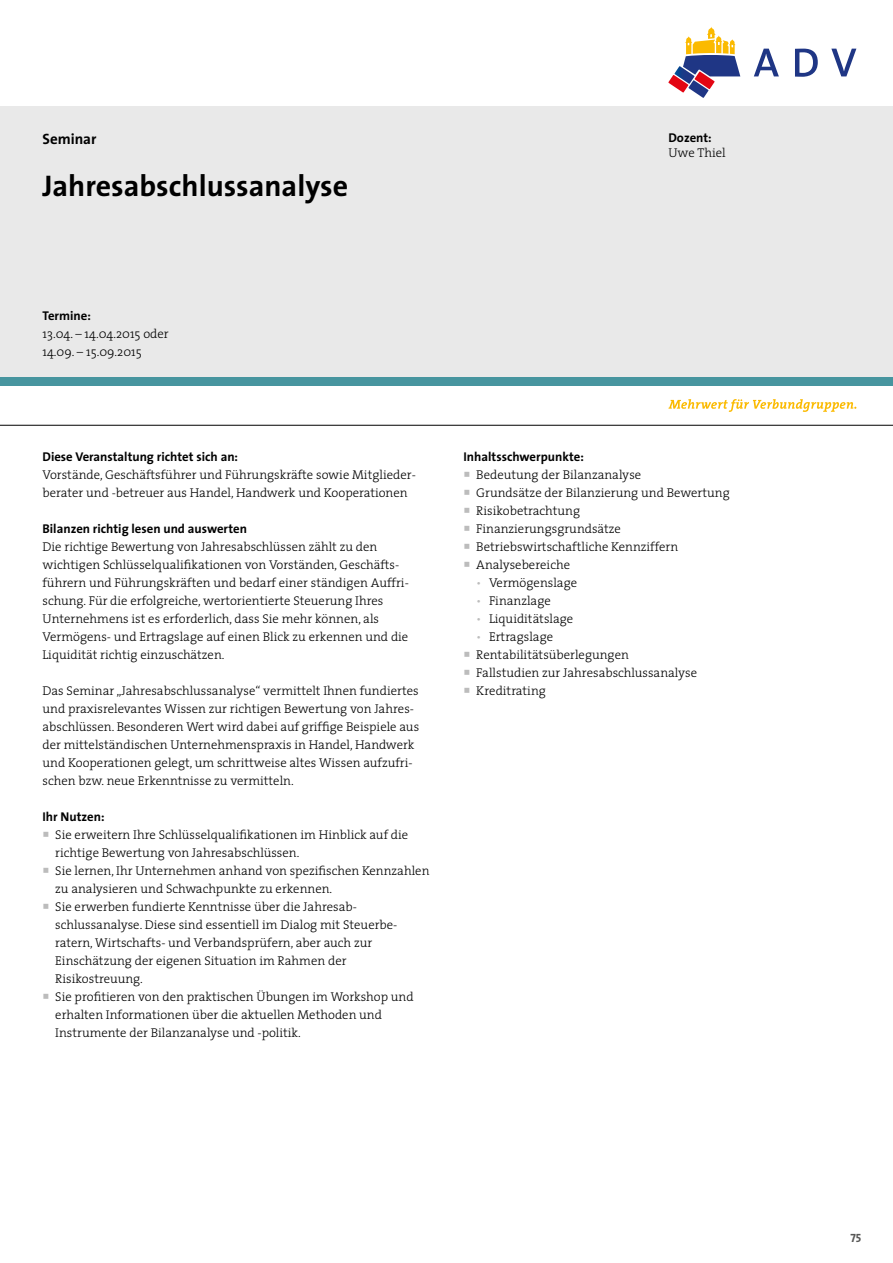
<style>
.page{position:relative;width:893px;height:1263px;background:#fff}
.page>*{position:absolute;margin:0;border:0;box-sizing:border-box;transform-origin:0 0}
.t1{font:700 30px "The Sans";color:#000}
.t2{font:700 15px "The Sans";color:#000}
.t3{font:300 12.75px/18px "The Serif";color:#000}
.t4{font:700 12.75px "The Sans";color:#000}
.t5{font:12px "The Sans Bold Caps";color:#575756}
.s1{color:#bcbcbc}
</style>
<div class="page">
<div style="left:0;top:106px;width:893px;height:277px;background:#e9e9e9"></div>
<hr style="left:0;top:425px;width:893px;height:1px;background:#000">
<div style="left:0;top:378px;width:893px;height:8px;background:#47959f"></div>
<svg style="left:668px;top:399px;width:188px;height:13px"></svg>
<svg style="left:668px;top:27px;width:72px;height:71px"></svg>
<svg style="left:831px;top:49px;width:25px;height:27px"></svg>
<svg style="left:754px;top:49px;width:25px;height:27px"></svg>
<svg style="left:795px;top:49px;width:23px;height:28px"></svg>
<p class="t2" style="left:43px;top:126px;width:55px">Seminar</p>
<h1 class="t1" style="left:43px;top:161px;width:307px">Jahresabschlussanalyse</h1>
<p class="t4" style="left:668px;top:127px;width:45px">Dozent:</p>
<p class="t3" style="left:668px;top:144px;width:59px">Uwe Thiel</p>
<p class="t4" style="left:43px;top:305px;width:50px">Termine:</p>
<p class="t3" style="left:43px;top:324px;width:128px">13.04. – 14.04.2015 oder<br>14.09. – 15.09.2015</p>
<p class="t4" style="left:43px;top:446px;width:197px">Diese Veranstaltung richtet sich an:</p>
<p class="t3" style="left:43px;top:465px;width:375px">Vorstände, Geschäftsführer und Führungskräfte sowie Mitglieder&shy;berater und -betreuer aus Handel, Handwerk und Kooperationen</p>
<p class="t4" style="left:43px;top:518px;width:206px">Bilanzen richtig lesen und auswerten</p>
<p class="t3" style="left:43px;top:537px;width:368px">Die richtige Bewertung von Jahresabschlüssen zählt zu den wichtigen Schlüsselqualifikationen von Vorständen, Geschäfts&shy;führern und Führungskräften und bedarf einer ständigen Auffri&shy;schung. Für die erfolgreiche, wertorientierte Steuerung Ihres Unternehmens ist es erforderlich, dass Sie mehr können, als Vermögens- und Ertragslage auf einen Blick zu erkennen und die Liquidität richtig einzuschätzen.</p>
<p class="t3" style="left:43px;top:681px;width:378px">Das Seminar „Jahresabschlussanalyse“ vermittelt Ihnen fundiertes und praxisrelevantes Wissen zur richtigen Bewertung von Jahres&shy;abschlüssen. Besonderen Wert wird dabei auf griffige Beispiele aus der mittelständischen Unternehmenspraxis in Handel, Handwerk und Kooperationen gelegt, um schrittweise altes Wissen aufzufri&shy;schen bzw. neue Erkenntnisse zu vermitteln.</p>
<p class="t4" style="left:43px;top:806px;width:64px">Ihr Nutzen:</p>
<p class="t3" style="left:55px;top:826px;width:376px">Sie erweitern Ihre Schlüsselqualifikationen im Hinblick auf die richtige Bewertung von Jahresabschlüssen.<br>Sie lernen, Ihr Unternehmen anhand von spezifischen Kennzahlen zu analysieren und Schwachpunkte zu erkennen.<br>Sie erwerben fundierte Kenntnisse über die Jahresab&shy;schlussanalyse. Diese sind essentiell im Dialog mit Steuerbe&shy;ratern, Wirtschafts- und Verbandsprüfern, aber auch zur Einschätzung der eigenen Situation im Rahmen der Risikostreuung.<br>Sie profitieren von den praktischen Übungen im Workshop und erhalten Informationen über die aktuellen Methoden und Instrumente der Bilanzanalyse und -politik.</p>
<p class="t4" style="left:463px;top:446px;width:122px">Inhaltsschwerpunkte:</p>
<p class="t3" style="left:476px;top:466px;width:255px">Bedeutung der Bilanzanalyse<br>Grundsätze der Bilanzierung und Bewertung<br>Risikobetrachtung<br>Finanzierungsgrundsätze<br>Betriebswirtschaftliche Kennziffern<br>Analysebereiche</p>
<p class="t3" style="left:476px;top:574px;width:102px"><span class="s1">•</span> Vermögenslage</p>
<p class="t3" style="left:476px;top:592px;width:76px"><span class="s1">•</span> Finanzlage</p>
<p class="t3" style="left:476px;top:610px;width:99px"><span class="s1">•</span> Liquiditätslage</p>
<p class="t3" style="left:476px;top:628px;width:222px"><span class="s1">•</span> Ertragslage<br>Rentabilitätsüberlegungen<br>Fallstudien zur Jahresabschlussanalyse<br>Kreditrating</p>
<p class="t5" style="left:850px;top:1228px;width:13px">75</p>
</div>
